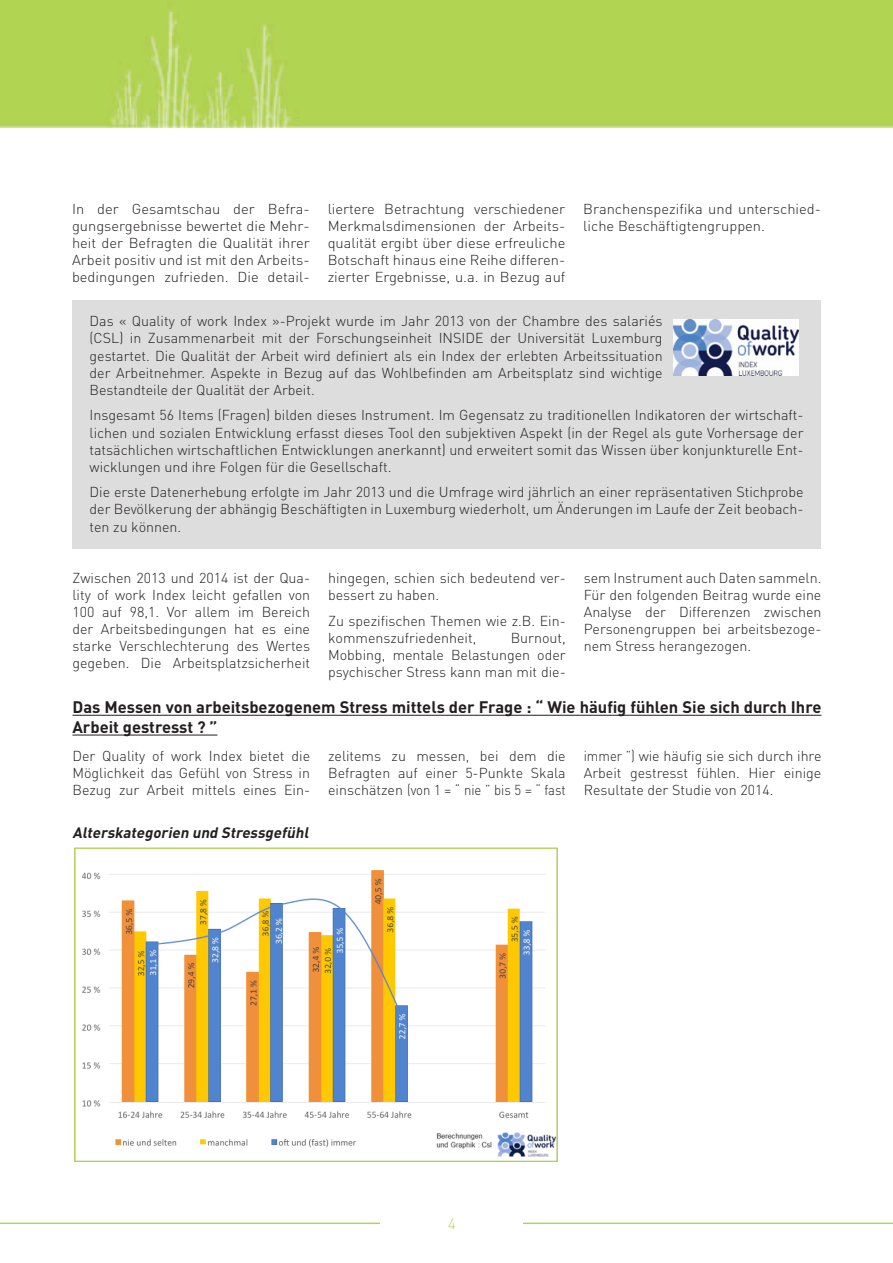
<style>
.page{position:relative;width:893px;height:1263px;background:#fff}
.page>*{position:absolute;margin:0;border:0;box-sizing:border-box;transform-origin:0 0}
.Sous-titres_1{font:700 16.5px/19.8px "DIN Pro";color:#231f20}
.Sous-titre_2{font:italic 700 15px "DIN Pro";color:#231f20}
.t1{font:300 15px "DIN Pro";color:#b2d454}
.texte_courant{font:300 14.25px/17.1px "DIN Pro";color:#231f20;text-align:justify}
.texte_courant-2{font:300 14.25px/17.1px "DIN Pro";color:#231f20;text-align:justify;scale:.92 1}
</style>
<div class="page">
<hr style="left:0;top:1222px;width:893px;height:2px;background:#b2d454">
<div style="left:381px;top:1217px;width:142px;height:46px;background:#fff"></div>
<img style="left:0;top:0;width:892px;height:128px">
<img style="left:82px;top:870px;width:474px;height:287px">
<div style="left:74px;top:847px;width:484px;height:315px;border:1px solid #b2d454"></div>
<hr style="left:72px;top:715px;width:749px;height:1px;background:#231f20">
<hr style="left:72px;top:735px;width:145px;height:1px;background:#231f20">
<div style="left:72px;top:300px;width:749px;height:248px;background:#dedddd"></div>
<img style="left:673px;top:319px;width:126px;height:57px">
<p class="texte_courant" style="left:72px;top:200px;width:239px">In der Gesamtschau der Befra&shy;gungsergebnisse bewertet die Mehr&shy;heit der Befragten die Qualität ihrer Arbeit positiv und ist mit den Arbeits&shy;bedingungen zufrieden. Die detail-</p>
<p class="texte_courant" style="left:328px;top:200px;width:239px">liertere Betrachtung verschiedener Merkmalsdimensionen der Arbeits&shy;qualität ergibt über diese erfreuliche Botschaft hinaus eine Reihe differen&shy;zierter Ergebnisse, u.a. in Bezug auf</p>
<p class="texte_courant" style="left:583px;top:200px;width:239px">Branchenspezifika und unterschied&shy;liche Beschäftigtengruppen.</p>
<p class="texte_courant" style="left:90px;top:312px;width:575px">Das « Quality of work Index »-Projekt wurde im Jahr 2013 von der Chambre des salariés (CSL) in Zusammenarbeit mit der Forschungseinheit INSIDE der Universität Luxemburg gestartet. Die Qualität der Arbeit wird definiert als ein Index der erlebten Arbeitssituation der Arbeitnehmer. Aspekte in Bezug auf das Wohlbefinden am Arbeitsplatz sind wichtige Bestandteile der Qualität der Arbeit.</p>
<p class="texte_courant" style="left:90px;top:406px;width:716px">Insgesamt 56 Items (Fragen) bilden dieses Instrument. Im Gegensatz zu traditionellen Indikatoren der wirtschaft&shy;lichen und sozialen Entwicklung erfasst dieses Tool den subjektiven Aspekt (in der Regel als gute Vorhersage der tatsächlichen wirtschaftlichen Entwicklungen anerkannt) und erweitert somit das Wissen über konjunkturelle Ent&shy;wicklungen und ihre Folgen für die Gesellschaft.</p>
<p class="texte_courant" style="left:90px;top:483px;width:715px">Die erste Datenerhebung erfolgte im Jahr 2013 und die Umfrage wird jährlich an einer repräsentativen Stichprobe der Bevölkerung der abhängig Beschäftigten in Luxemburg wiederholt, um Änderungen im Laufe der Zeit beobach&shy;ten zu können.</p>
<p class="texte_courant" style="left:72px;top:569px;width:239px">Zwischen 2013 und 2014 ist der Qua&shy;lity of work Index leicht gefallen von 100 auf 98,1. Vor allem im Bereich der Arbeitsbedingungen hat es eine starke Verschlechterung des Wertes gegeben. Die Arbeitsplatzsicherheit</p>
<p class="texte_courant" style="left:328px;top:569px;width:239px">hingegen, schien sich bedeutend ver&shy;bessert zu haben.</p>
<p class="texte_courant" style="left:328px;top:611px;width:239px">Zu spezifischen Themen wie z.B. Ein&shy;kommenszufriedenheit,</p>
<p class="texte_courant" style="left:328px;top:628px;width:239px;text-indent:183px">Burnout, Mobbing, mentale Belastungen oder psychischer Stress kann man mit die-</p>
<p class="texte_courant" style="left:584px;top:569px;width:239px">sem Instrument auch Daten sammeln.<br>Für den folgenden Beitrag wurde eine Analyse der Differenzen zwischen Personengruppen bei arbeitsbezoge&shy;nem Stress herangezogen.</p>
<p class="Sous-titres_1" style="left:72px;top:696px;width:750px">Das Messen von arbeitsbezogenem Stress mittels der Frage : “ Wie häufig fühlen Sie sich durch Ihre<br>Arbeit gestresst ? ”</p>
<p class="texte_courant" style="left:72px;top:746px;width:239px">Der Quality of work Index bietet die Möglichkeit das Gefühl von Stress in Bezug zur Arbeit mittels eines Ein-</p>
<p class="texte_courant" style="left:328px;top:746px;width:239px">zelitems zu messen, bei dem die Befragten auf einer 5-Punkte Skala einschätzen (von 1 = “ nie ” bis 5 = “ fast</p>
<p class="texte_courant-2" style="left:584px;top:746px;width:260px">immer ”) wie häufig sie sich durch ihre Arbeit gestresst fühlen. Hier einige Resultate der Studie von 2014.</p>
<p class="Sous-titre_2" style="left:72px;top:822px;width:241px">Alterskategorien und Stressgefühl</p>
<p class="t1" style="left:448px;top:1213px;width:9px">4</p>
</div>
